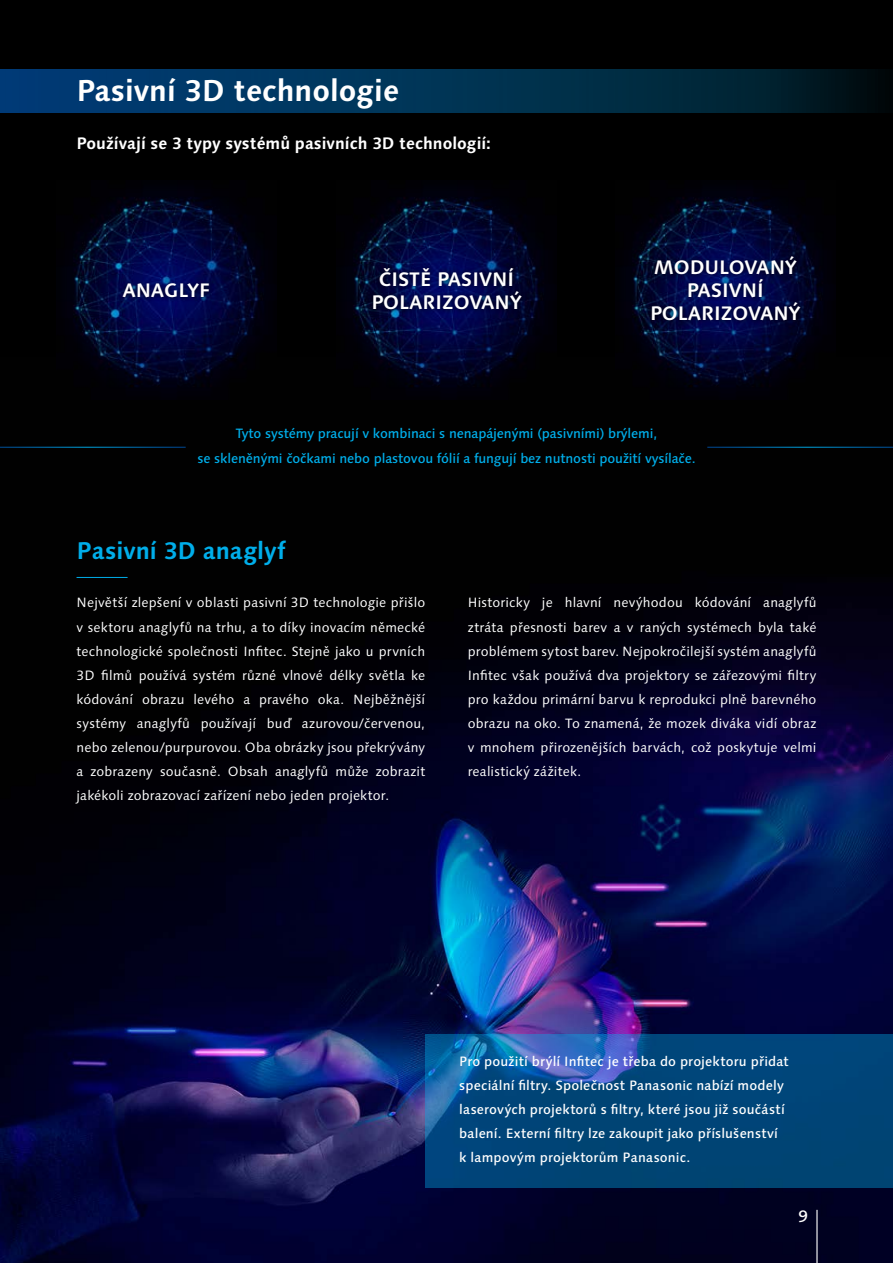
<style>
.page{position:relative;width:893px;height:1263px;background:#000}
.page>*{position:absolute;margin:0;border:0;box-sizing:border-box;transform-origin:0 0}
.t1{font:700 30px "Syntax Next LT Pro";color:#fff}
.t2{font:700 24px "Syntax Next LT Pro";color:#00aeea}
.t3{font:700 19.5px/23.1px "Syntax Next LT Pro";color:#fff;text-align:center}
.t4{font:700 16.5px "Syntax Next LT Pro";color:#fff}
.t5{font:500 16.5px "Syntax Next LT Pro";color:#fff}
.t6{font:13.5px/24.2px "Syntax Next LT Pro";letter-spacing:.01em;color:#fff;text-align:justify}
.t7{font:500 13.5px/24.2px "Syntax Next LT Pro";letter-spacing:.01em;color:#fff}
.t8{font:500 13.5px/24.2px "Syntax Next LT Pro";letter-spacing:-.01em;color:#00aeea;text-align:center}
</style>
<div class="page">
<img style="left:0;top:446px;width:893px;height:817px">
<hr style="left:816px;top:1210px;width:2px;height:53px;background:#fff">
<svg style="left:0;top:69px;width:878px;height:44px;background:#002f50"></svg>
<img style="left:65px;top:189px;width:206px;height:205px">
<img style="left:345px;top:189px;width:206px;height:205px">
<img style="left:624px;top:189px;width:206px;height:205px">
<hr style="left:77px;top:577px;width:51px;height:1px;background:#00aeea">
<div style="left:119px;top:279px;width:95px;height:24px;background:#000;opacity:.82"></div>
<div style="left:368px;top:263px;width:158px;height:52px;background:#000;opacity:.82"></div>
<div style="left:647px;top:252px;width:158px;height:74px;background:#000;opacity:.82"></div>
<hr style="left:0;top:447px;width:186px;height:1px;background:#fff">
<hr style="left:707px;top:447px;width:186px;height:1px;background:#fff">
<svg style="left:425px;top:1034px;width:468px;height:153px;background:#064a80"></svg>
<h1 class="t1" style="left:77px;top:71px;width:324px">Pasivní 3D technologie</h1>
<p class="t4" style="left:77px;top:133px;width:416px">Používají se 3 typy systémů pasivních 3D technologií:</p>
<h3 class="t3" style="left:123px;top:279px;width:89px">ANAGLYF</h3>
<h3 class="t3" style="left:371px;top:267px;width:152px">ČISTĚ PASIVNÍ<br>POLARIZOVANÝ</h3>
<h3 class="t3" style="left:650px;top:256px;width:152px">MODULOVANÝ<br>PASIVNÍ<br>POLARIZOVANÝ</h3>
<p class="t8" style="left:197px;top:421px;width:500px">Tyto systémy pracují v kombinaci s nenapájenými (pasivními) brýlemi,<br>se skleněnými čočkami nebo plastovou fólií a fungují bez nutnosti použití vysílače.</p>
<h2 class="t2" style="left:77px;top:536px;width:211px">Pasivní 3D anaglyf</h2>
<p class="t6" style="left:77px;top:590px;width:350px">Největší zlepšení v oblasti pasivní 3D technologie přišlo v sektoru anaglyfů na trhu, a to díky inovacím německé technologické společnosti Infitec. Stejně jako u prvních 3D filmů používá systém různé vlnové délky světla ke kódování obrazu levého a pravého oka. Nejběžnější systémy anaglyfů používají buď azurovou/červenou, nebo zelenou/purpurovou. Oba obrázky jsou překrývány a zobrazeny současně. Obsah anaglyfů může zobrazit jakékoli zobrazovací zařízení nebo jeden projektor.</p>
<p class="t6" style="left:468px;top:590px;width:350px">Historicky je hlavní nevýhodou kódování anaglyfů ztráta přesnosti barev a v raných systémech byla také problémem sytost barev. Nejpokročilejší systém anaglyfů Infitec však používá dva projektory se zářezovými filtry pro každou primární barvu k reprodukci plně barevného obrazu na oko. To znamená, že mozek diváka vidí obraz v mnohem přirozenějších barvách, což poskytuje velmi realistický zážitek.</p>
<p class="t7" style="left:459px;top:1049px;width:331px">Pro použití brýlí Infitec je třeba do projektoru přidat speciální filtry. Společnost Panasonic nabízí modely laserových projektorů s filtry, které jsou již součástí balení. Externí filtry lze zakoupit jako příslušenství k lampovým projektorům Panasonic.</p>
<p class="t5" style="left:798px;top:1206px;width:11px">9</p>
</div>
